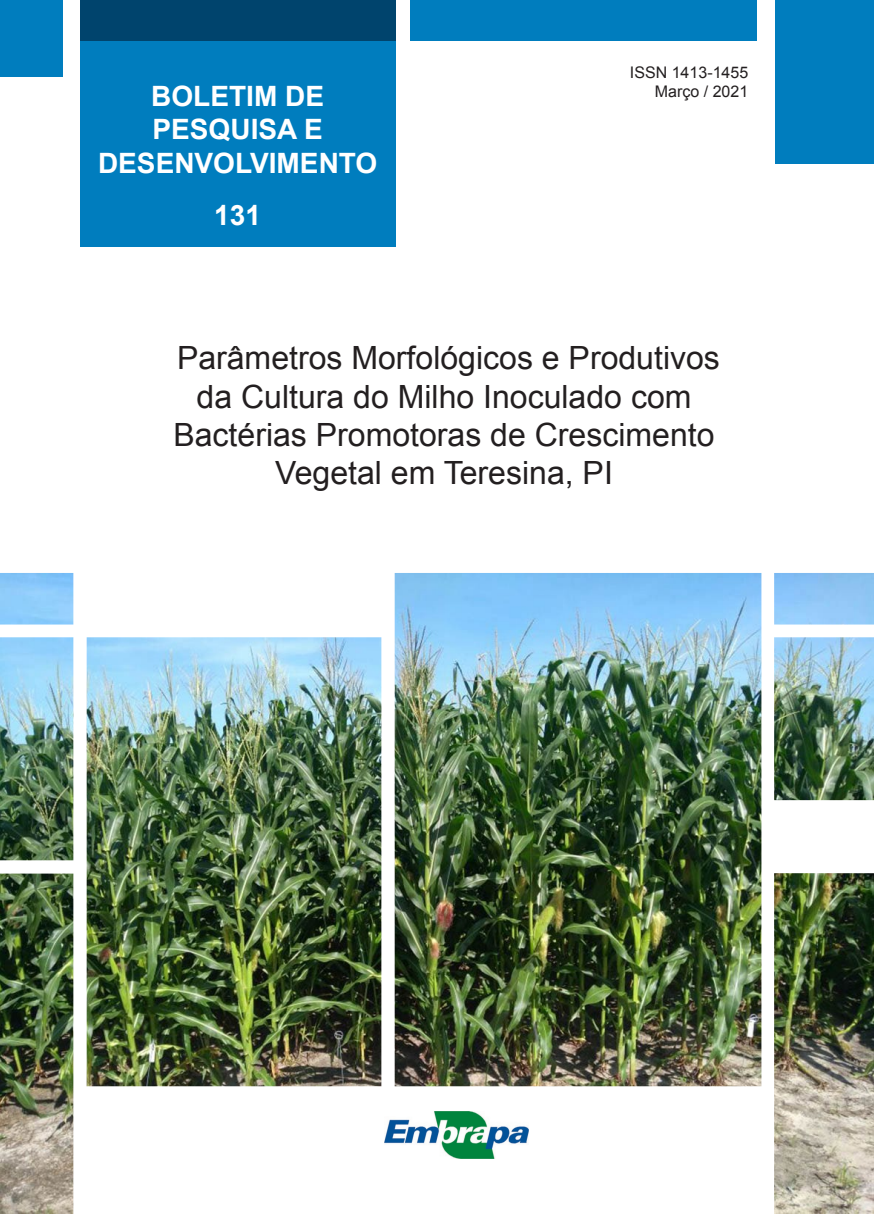
<style>
.page{position:relative;width:874px;height:1214px;background:#fff}
.page>*{position:absolute;margin:0;border:0;box-sizing:border-box;transform-origin:0 0}
.SUBTITULO_DE_CAPA{font:32px/38.4px "Arial";color:#231f20;text-align:center}
.BOLETIM{font:700 28px/33.6px "Arial";color:#fff;text-align:center}
.NUMERO{font:700 28px "Arial";color:#fff}
.ISSN{font:16px "Arial";color:#231f20}
</style>
<div class="page">
<img style="left:0;top:573px;width:873px;height:640px">
<img style="left:384px;top:1111px;width:144px;height:47px">
<div style="left:0;top:0;width:62px;height:76px;background:#007dbe"></div>
<div style="left:774px;top:0;width:99px;height:164px;background:#007dbe"></div>
<div style="left:80px;top:0;width:315px;height:247px;background:#007dbe"></div>
<div style="left:410px;top:0;width:346px;height:41px;background:#007dbe"></div>
<div style="left:80px;top:0;width:315px;height:41px;background:#00446d"></div>
<p class="BOLETIM" style="left:98px;top:80px;width:281px">BOLETIM DE<br>PESQUISA E<br>DESENVOLVIMENTO</p>
<p class="NUMERO" style="left:214px;top:197px;width:48px">131</p>
<p class="ISSN" style="left:629px;top:62px;width:120px">ISSN 1413-1455</p>
<p class="ISSN" style="left:654px;top:81px;width:95px">Março / 2021</p>
<p class="SUBTITULO_DE_CAPA" style="left:173px;top:339px;width:547px">Parâmetros Morfológicos e Produtivos da Cultura do Milho Inoculado com Bactérias Promotoras de Crescimento Vegetal em Teresina, PI</p>
</div>
